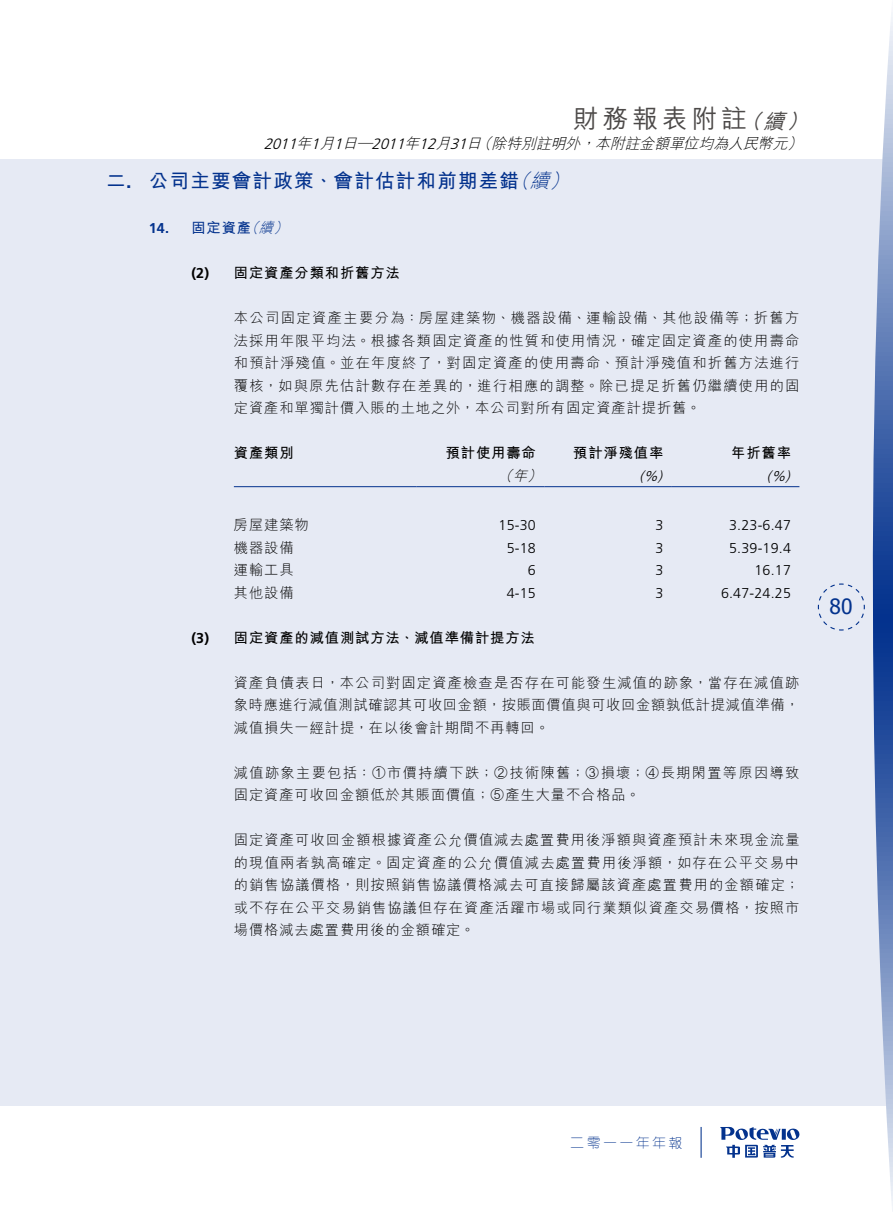
<style>
.page{position:relative;width:893px;height:1212px;background:#fff}
.page>*{position:absolute;margin:0;border:0;box-sizing:border-box;transform-origin:0 0}
.t1{font:500 25.5px "M Hei HK";letter-spacing:.165em;color:#4c4948}
.t2{font:italic 500 21px "M Hei HK";color:#4c4948}
.t3{font:21px "Tahoma";color:#03328d}
.Subhead_1{font:700 19.5px "M Hei HK";letter-spacing:.065em;color:#03328d}
.Subhead_1-2{font:italic 300 19.5px "M Hei HK";color:#03328d}
.t4{font:italic 300 15px "M Hei HK";color:#000}
.t5{font:italic 300 15px "Frutiger LT Std";color:#000}
.Body_Text{font:300 14.25px/22.5px "M Hei HK";letter-spacing:.065em;color:#000;text-align:justify}
.Body_Text-2{font:300 14.25px/22.5px "M Hei HK";letter-spacing:.09em;color:#000}
.Body_Text-3{font:300 14.25px "Frutiger LT Std";letter-spacing:.015em;color:#000}
.Subhead_3{font:700 14.25px "M Hei HK";letter-spacing:.065em;color:#000}
.Body_Text-4{font:700 14.25px "M Hei HK";letter-spacing:.065em;color:#000}
.Subhead_3-2{font:700 14.25px "Frutiger LT Std";color:#000}
.Body_Text-5{font:italic 300 14.25px "Frutiger LT Std";color:#000}
.Subhead_2{font:700 14.25px "M Hei HK";color:#03328d}
.Subhead_2-2{font:italic 300 14.25px "M Hei HK";color:#03328d}
.Subhead_2-3{font:700 14.25px "Frutiger LT Std";color:#03328d}
.Body_Text-6{font:italic 300 14.25px "M Hei HK";color:#000}
.t6{font:300 13.5px "M Yuen HK";letter-spacing:.215em;color:#03328d}
.s1{font-family:"Frutiger LT Std"}
.s2{font-family:"M Hei HK"}
</style>
<div class="page">
<div style="left:0;top:159px;width:893px;height:947px;background:#e6eaf4"></div>
<svg style="left:817px;top:583px;width:35px;height:48px"></svg>
<svg style="left:720px;top:1127px;width:80px;height:31px"></svg>
<hr style="left:701px;top:1127px;width:1px;height:31px;background:#03328d">
<svg style="left:852px;top:12px;width:41px;height:1199px"></svg>
<svg style="left:234px;top:487px;width:565px;height:1px"></svg>
<hr style="left:234px;top:486px;width:183px;height:1px;background:#03328d">
<hr style="left:417px;top:486px;width:127px;height:1px;background:#03328d">
<hr style="left:544px;top:486px;width:128px;height:1px;background:#03328d">
<hr style="left:672px;top:486px;width:127px;height:1px;background:#03328d">
<p class="Subhead_1" style="left:106px;top:166px;width:27px">二<span class="s1">.</span></p>
<h1 class="t1" style="left:573px;top:100px;width:175px">財務報表附註</h1>
<h2 class="t2" style="left:740px;top:106px;width:30px">（</h2>
<h2 class="t2" style="left:787px;top:106px;width:30px">(</h2>
<h2 class="t2" style="left:763px;top:106px;width:30px">續</h2>
<p class="t5" style="left:450px;top:135px;width:47px">31 <span class="s2">（</span></p>
<p class="t4" style="left:787px;top:136px;width:20px">(</p>
<p class="t4" style="left:595px;top:136px;width:198px">本附註金額單位均為人民幣元</p>
<p class="t4" style="left:296px;top:136px;width:20px">年</p>
<p class="t4" style="left:404px;top:136px;width:20px">年</p>
<p class="t4" style="left:466px;top:136px;width:120px">日除特別註明外</p>
<p class="t4" style="left:311px;top:136px;width:29px">月<span class="s1">1</span></p>
<p class="t4" style="left:435px;top:136px;width:20px">月</p>
<p class="t4" style="left:334px;top:136px;width:29px">日<span class="s1">1</span></p>
<p class="t5" style="left:264px;top:135px;width:39px">2011</p>
<p class="t5" style="left:372px;top:135px;width:39px">2011</p>
<p class="t5" style="left:419px;top:135px;width:23px">12</p>
<p class="t4" style="left:580px;top:136px;width:20px">，</p>
<p class="t4" style="left:357px;top:136px;width:20px">—</p>
<p class="Subhead_1" style="left:149px;top:166px;width:372px">公司主要會計政策、會計估計和前期差錯</p>
<p class="Subhead_1-2" style="left:530px;top:170px;width:26px">續</p>
<p class="Subhead_1-2" style="left:510px;top:170px;width:26px">（</p>
<p class="Subhead_1-2" style="left:550px;top:170px;width:26px">(</p>
<p class="Subhead_2-3" style="left:149px;top:220px;width:22px">14.</p>
<p class="Subhead_2-2" style="left:259px;top:221px;width:20px">續</p>
<p class="Subhead_2-2" style="left:244px;top:221px;width:20px">（</p>
<p class="Subhead_2-2" style="left:273px;top:221px;width:20px">(</p>
<p class="Subhead_2" style="left:191px;top:218px;width:61px">固定資產</p>
<p class="Subhead_3-2" style="left:191px;top:265px;width:19px">)2(</p>
<p class="Subhead_3-2" style="left:191px;top:629px;width:19px">)3(</p>
<p class="Subhead_3" style="left:234px;top:263px;width:167px">固定資產分類和折舊方法</p>
<p class="Body_Text" style="left:234px;top:306px;width:567px">本公司固定資產主要分為：房屋建築物、機器設備、運輸設備、其他設備等；折舊方法採用年限平均法。根據各類固定資產的性質和使用情況，確定固定資產的使用壽命和預計淨殘值。並在年度終了，對固定資產的使用壽命、預計淨殘值和折舊方法進行覆核，如與原先估計數存在差異的，進行相應的調整。除已提足折舊仍繼續使用的固定資產和單獨計價入賬的土地之外，本公司對所有固定資產計提折舊。</p>
<p class="Body_Text-4" style="left:731px;top:443px;width:61px">年折舊率</p>
<p class="Body_Text-4" style="left:446px;top:443px;width:92px">預計使用壽命</p>
<p class="Body_Text-4" style="left:573px;top:443px;width:92px">預計淨殘值率</p>
<p class="Body_Text-4" style="left:234px;top:443px;width:61px">資產類別</p>
<p class="Body_Text-6" style="left:498px;top:468px;width:20px">（</p>
<p class="Body_Text-6" style="left:527px;top:468px;width:20px">(</p>
<p class="Body_Text-6" style="left:513px;top:468px;width:20px">年</p>
<p class="Body_Text-5" style="left:639px;top:468px;width:24px">%)</p>
<p class="Body_Text-5" style="left:658px;top:468px;width:10px">(</p>
<p class="Body_Text-5" style="left:767px;top:468px;width:24px">%)</p>
<p class="Body_Text-5" style="left:785px;top:468px;width:10px">(</p>
<p class="Body_Text" style="left:234px;top:513px;width:76px">房屋建築物</p>
<p class="Body_Text-3" style="left:499px;top:517px;width:39px">15-30</p>
<p class="Body_Text-3" style="left:655px;top:517px;width:9px">3</p>
<p class="Body_Text-3" style="left:729px;top:517px;width:63px">3.23-6.47</p>
<p class="Body_Text" style="left:234px;top:536px;width:61px">機器設備</p>
<p class="Body_Text-3" style="left:507px;top:540px;width:31px">5-18</p>
<p class="Body_Text-3" style="left:655px;top:540px;width:9px">3</p>
<p class="Body_Text-3" style="left:729px;top:540px;width:63px">5.39-19.4</p>
<p class="Body_Text" style="left:234px;top:558px;width:61px">運輸工具</p>
<p class="Body_Text-3" style="left:528px;top:562px;width:9px">6</p>
<p class="Body_Text-3" style="left:655px;top:562px;width:9px">3</p>
<p class="Body_Text-3" style="left:754px;top:562px;width:38px">16.17</p>
<p class="Body_Text" style="left:234px;top:581px;width:61px">其他設備</p>
<p class="Subhead_3" style="left:234px;top:627px;width:302px">固定資產的減值測試方法、減值準備計提方法</p>
<p class="Body_Text-3" style="left:507px;top:585px;width:31px">4-15</p>
<p class="Body_Text-3" style="left:655px;top:585px;width:9px">3</p>
<p class="Body_Text-3" style="left:721px;top:585px;width:71px">6.47-24.25</p>
<p class="Body_Text" style="left:234px;top:671px;width:567px">資產負債表日，本公司對固定資產檢查是否存在可能發生減值的跡象，當存在減值跡象時應進行減值測試確認其可收回金額，按賬面價值與可收回金額孰低計提減值準備，減值損失一經計提，在以後會計期間不再轉回。</p>
<p class="Body_Text-2" style="left:234px;top:761px;width:567px">減值跡象主要包括：①市價持續下跌；②技術陳舊；③損壞；④長期閑置等原因導致固定資產可收回金額低於其賬面價值；⑤產生大量不合格品。</p>
<p class="Body_Text" style="left:234px;top:828px;width:567px">固定資產可收回金額根據資產公允價值減去處置費用後淨額與資產預計未來現金流量的現值兩者孰高確定。固定資產的公允價值減去處置費用後淨額，如存在公平交易中的銷售協議價格，則按照銷售協議價格減去可直接歸屬該資產處置費用的金額確定;或不存在公平交易銷售協議但存在資產活躍市場或同行業類似資產交易價格，按照市場價格減去處置費用後的金額確定。</p>
<h2 class="t3" style="left:830px;top:592px;width:24px">80</h2>
<p class="t6" style="left:571px;top:1134px;width:113px">二零一一年年報</p>
</div>
